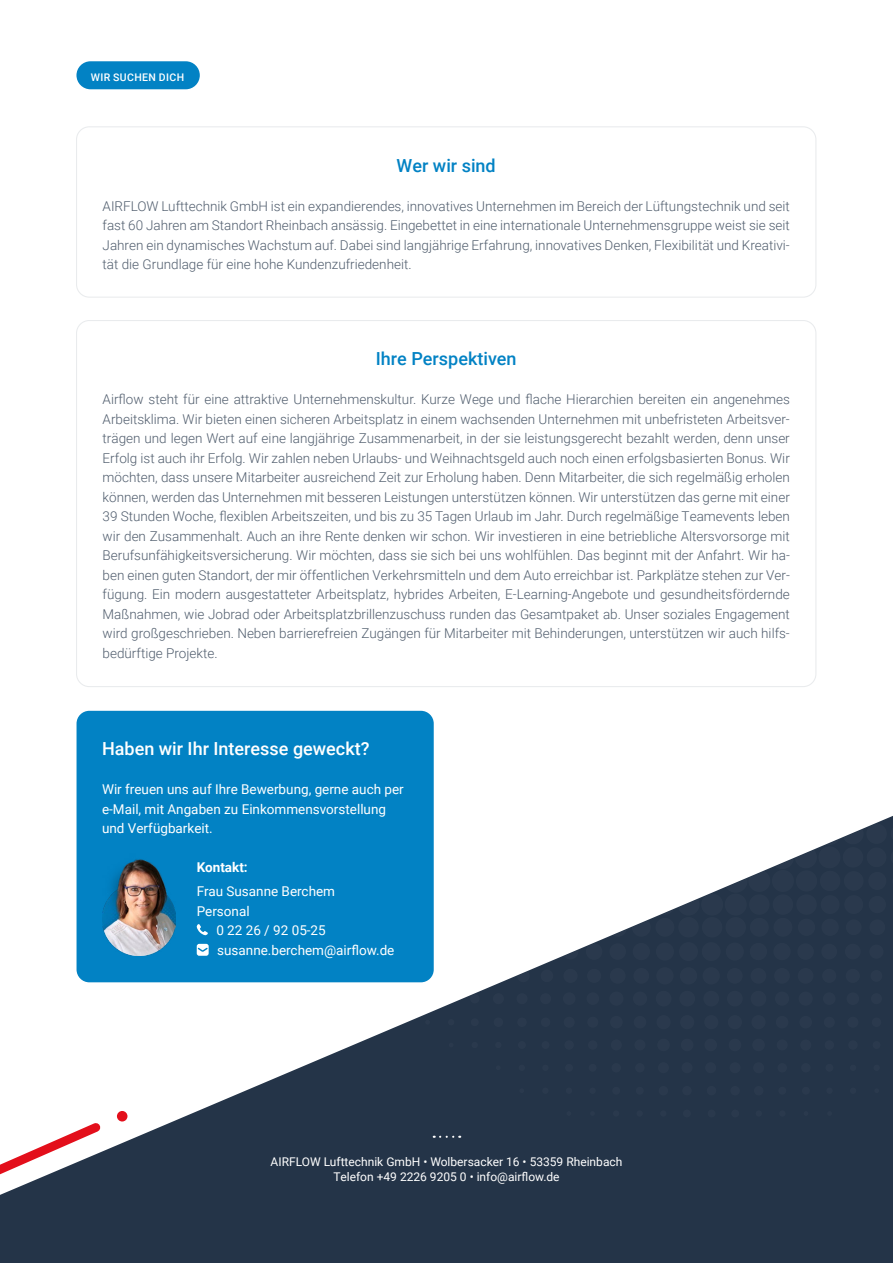
<style>
.page{position:relative;width:893px;height:1263px;background:#fff}
.page>*{position:absolute;margin:0;border:0;box-sizing:border-box;transform-origin:0 0}
.t1{font:500 18px "Roboto";color:#fff}
.t2{font:500 18px "Roboto";color:#0282c4}
.t3{font:300 13.5px/19.5px "Roboto";color:#505d6d;text-align:justify}
.t4{font:13.5px/19.5px "Roboto";color:#fff}
.t5{font:700 13.5px "Roboto";color:#fff}
.t6{font:12px/14.4px "Roboto";color:#fff;text-align:center}
.t7{font:500 10.5px "Roboto";letter-spacing:.035em;color:#fff}
</style>
<div class="page">
<svg style="left:0;top:816px;width:893px;height:447px;fill:#243448"></svg>
<div style="left:76px;top:61px;width:124px;height:28px;background:#0282c4;border-radius:14px"></div>
<svg style="left:0;top:1116px;width:107px;height:95px"></svg>
<div style="left:117px;top:1111px;width:10px;height:10px;background:#e30f1b;border-radius:50%"></div>
<svg style="left:425px;top:816px;width:468px;height:301px;fill:#27374b"></svg>
<div style="left:76px;top:126px;width:740px;height:172px;border:1px solid #e9ebed;border-radius:13px"></div>
<div style="left:77px;top:711px;width:357px;height:271px;background:#0282c4;border-radius:13px"></div>
<svg style="left:197px;top:924px;width:11px;height:11px"></svg>
<svg style="left:197px;top:944px;width:12px;height:12px"></svg>
<img style="left:102px;top:859px;width:73px;height:97px">
<svg style="left:434px;top:1136px;width:26px;height:2px"></svg>
<p class="t7" style="left:91px;top:70px;width:95px">WIR SUCHEN DICH</p>
<h1 class="t2" style="left:397px;top:153px;width:101px">Wer wir sind</h1>
<p class="t3" style="left:103px;top:196px;width:689px">AIRFLOW Lufttechnik GmbH ist ein expandierendes, innovatives Unternehmen im Bereich der Lüftungstechnik und seit fast 60 Jahren am Standort Rheinbach ansässig. Eingebettet in eine internationale Unternehmensgruppe weist sie seit Jahren ein dynamisches Wachstum auf. Dabei sind langjährige Erfahrung, innovatives Denken, Flexibilität und Kreativi&shy;tät die Grundlage für eine hohe Kundenzufriedenheit.</p>
<h1 class="t2" style="left:376px;top:346px;width:142px">Ihre Perspektiven</h1>
<p class="t3" style="left:103px;top:389px;width:689px">Airflow steht für eine attraktive Unternehmenskultur. Kurze Wege und flache Hierarchien bereiten ein angenehmes Arbeitsklima. Wir bieten einen sicheren Arbeitsplatz in einem wachsenden Unternehmen mit unbefristeten Arbeitsver&shy;trägen und legen Wert auf eine langjährige Zusammenarbeit, in der sie leistungsgerecht bezahlt werden, denn unser Erfolg ist auch ihr Erfolg. Wir zahlen neben Urlaubs- und Weihnachtsgeld auch noch einen erfolgsbasierten Bonus. Wir möchten, dass unsere Mitarbeiter ausreichend Zeit zur Erholung haben. Denn Mitarbeiter, die sich regelmäßig erholen können, werden das Unternehmen mit besseren Leistungen unterstützen können. Wir unterstützen das gerne mit einer 39 Stunden Woche, flexiblen Arbeitszeiten, und bis zu 35 Tagen Urlaub im Jahr. Durch regelmäßige Teamevents leben wir den Zusammenhalt. Auch an ihre Rente denken wir schon. Wir investieren in eine betriebliche Altersvorsorge mit Berufsunfähigkeitsversicherung. Wir möchten, dass sie sich bei uns wohlfühlen. Das beginnt mit der Anfahrt. Wir ha&shy;ben einen guten Standort, der mir öffentlichen Verkehrsmitteln und dem Auto erreichbar ist. Parkplätze stehen zur Ver&shy;fügung. Ein modern ausgestatteter Arbeitsplatz, hybrides Arbeiten, E-Learning-Angebote und gesundheitsfördernde Maßnahmen, wie Jobrad oder Arbeitsplatzbrillenzuschuss runden das Gesamtpaket ab. Unser soziales Engagement wird großgeschrieben. Neben barrierefreien Zugängen für Mitarbeiter mit Behinderungen, unterstützen wir auch hilfs&shy;bedürftige Projekte.</p>
<h1 class="t1" style="left:102px;top:736px;width:269px">Haben wir Ihr Interesse geweckt?</h1>
<p class="t4" style="left:102px;top:779px;width:303px">Wir freuen uns auf Ihre Bewerbung, gerne auch per e-Mail, mit Angaben zu Einkommensvorstellung und Verfügbarkeit.</p>
<p class="t5" style="left:197px;top:858px;width:52px">Kontakt:</p>
<p class="t4" style="left:197px;top:881px;width:140px">Frau Susanne Berchem<br>Personal</p>
<p class="t4" style="left:216px;top:920px;width:180px">0 22 26 / 92 05-25 susanne.berchem@airflow.de</p>
<p class="t6" style="left:271px;top:1154px;width:353px">AIRFLOW Lufttechnik GmbH • Wolbersacker 16 • 53359 Rheinbach<br>Telefon +49 2226 9205 0 • info@airflow.de</p>
</div>
